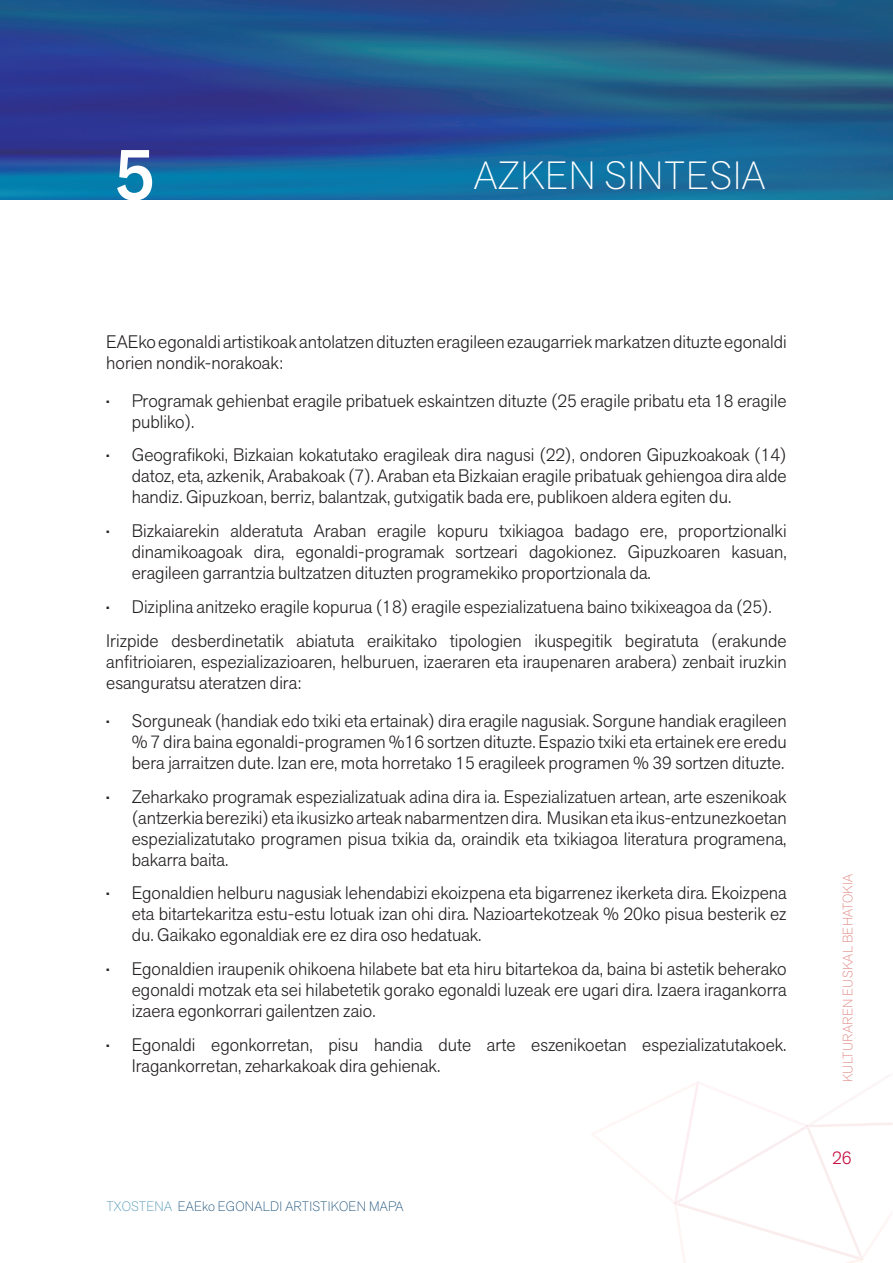
<style>
.page{position:relative;width:893px;height:1263px;background:#fff}
.page>*{position:absolute;margin:0;border:0;box-sizing:border-box;transform-origin:0 0}
.t1{font:500 72px "Akzid Grtsk Next";color:#fff}
.t2{font:200 39px "Akzid Grtsk Next";letter-spacing:.02em;color:#fff}
.t3{font:300 18px/21px "Akzid Grtsk Next";color:#231f20;text-align:justify}
.t4{font:300 18px "Akzid Grtsk Next";color:#c40a3c}
.t5{font:200 13.5px "Akzid Grtsk Next";letter-spacing:.02em;color:#184e78}
.t6{font:200 13.5px "Akzid Grtsk Next";letter-spacing:.02em;color:#dc807c}
.s1{color:#4c94b3}
</style>
<div class="page">
<img style="left:0;top:0;width:893px;height:200px">
<p class="t1" style="left:114px;top:128px;width:43px">5</p>
<p class="t2" style="left:474px;top:150px;width:292px">AZKEN SINTESIA</p>
<p class="t3" style="left:106px;top:331px;width:682px">EAEko egonaldi artistikoak antolatzen dituzten eragileen ezaugarriek markatzen dituzte egonaldi horien nondik-norakoak:</p>
<p class="t3" style="left:132px;top:390px;width:656px;text-indent:-26px">• Programak gehienbat eragile pribatuek eskaintzen dituzte (25 eragile pribatu eta 18 eragile publiko).</p>
<p class="t3" style="left:132px;top:444px;width:656px;text-indent:-26px">• Geografikoki, Bizkaian kokatutako eragileak dira nagusi (22), ondoren Gipuzkoakoak (14) datoz, eta, azkenik, Arabakoak (7). Araban eta Bizkaian eragile pribatuak gehiengoa dira alde handiz. Gipuzkoan, berriz, balantzak, gutxigatik bada ere, publikoen aldera egiten du.</p>
<p class="t3" style="left:132px;top:520px;width:656px;text-indent:-26px">• Bizkaiarekin alderatuta Araban eragile kopuru txikiagoa badago ere, proportzionalki dinamikoagoak dira, egonaldi-programak sortzeari dagokionez. Gipuzkoaren kasuan, eragileen garrantzia bultzatzen dituzten programekiko proportzionala da.</p>
<p class="t3" style="left:106px;top:596px;width:667px">• Diziplina anitzeko eragile kopurua (18) eragile espezializatuena baino txikixeagoa da (25).</p>
<p class="t3" style="left:106px;top:630px;width:682px">Irizpide desberdinetatik abiatuta eraikitako tipologien ikuspegitik begiratuta (erakunde anfitrioiaren, espezializazioaren, helburuen, izaeraren eta iraupenaren arabera) zenbait iruzkin esanguratsu ateratzen dira:</p>
<p class="t3" style="left:132px;top:710px;width:656px;text-indent:-26px">• Sorguneak (handiak edo txiki eta ertainak) dira eragile nagusiak. Sorgune handiak eragileen % 7 dira baina egonaldi-programen %16 sortzen dituzte. Espazio txiki eta ertainek ere eredu bera jarraitzen dute. Izan ere, mota horretako 15 eragileek programen % 39 sortzen dituzte.</p>
<p class="t3" style="left:132px;top:786px;width:656px;text-indent:-26px">• Zeharkako programak espezializatuak adina dira ia. Espezializatuen artean, arte eszenikoak (antzerkia bereziki) eta ikusizko arteak nabarmentzen dira. Musikan eta ikus-entzunezkoetan espezializatutako programen pisua txikia da, oraindik eta txikiagoa literatura programena, bakarra baita.</p>
<p class="t3" style="left:132px;top:882px;width:656px;text-indent:-26px">• Egonaldien helburu nagusiak lehendabizi ekoizpena eta bigarrenez ikerketa dira. Ekoizpena eta bitartekaritza estu-estu lotuak izan ohi dira. Nazioartekotzeak % 20ko pisua besterik ez du. Gaikako egonaldiak ere ez dira oso hedatuak.</p>
<p class="t3" style="left:132px;top:958px;width:656px;text-indent:-26px">• Egonaldien iraupenik ohikoena hilabete bat eta hiru bitartekoa da, baina bi astetik beherako egonaldi motzak eta sei hilabetetik gorako egonaldi luzeak ere ugari dira. Izaera iragankorra izaera egonkorrari gailentzen zaio.</p>
<p class="t3" style="left:132px;top:1034px;width:656px;text-indent:-26px">• Egonaldi egonkorretan, pisu handia dute arte eszenikoetan espezializatutakoek.<br>Iragankorretan, zeharkakoak dira gehienak.</p>
<p class="t5" style="left:106px;top:1197px;width:299px"><span class="s1">TXOSTENA</span> EAEko EGONALDI ARTISTIKOEN MAPA</p>
<p class="t6" style="left:839px;top:1082px;width:209px;rotate:-90deg">KULTURAREN EUSKAL BEHATOKIA</p>
<p class="t4" style="left:832px;top:1146px;width:21px">26</p>
</div>
